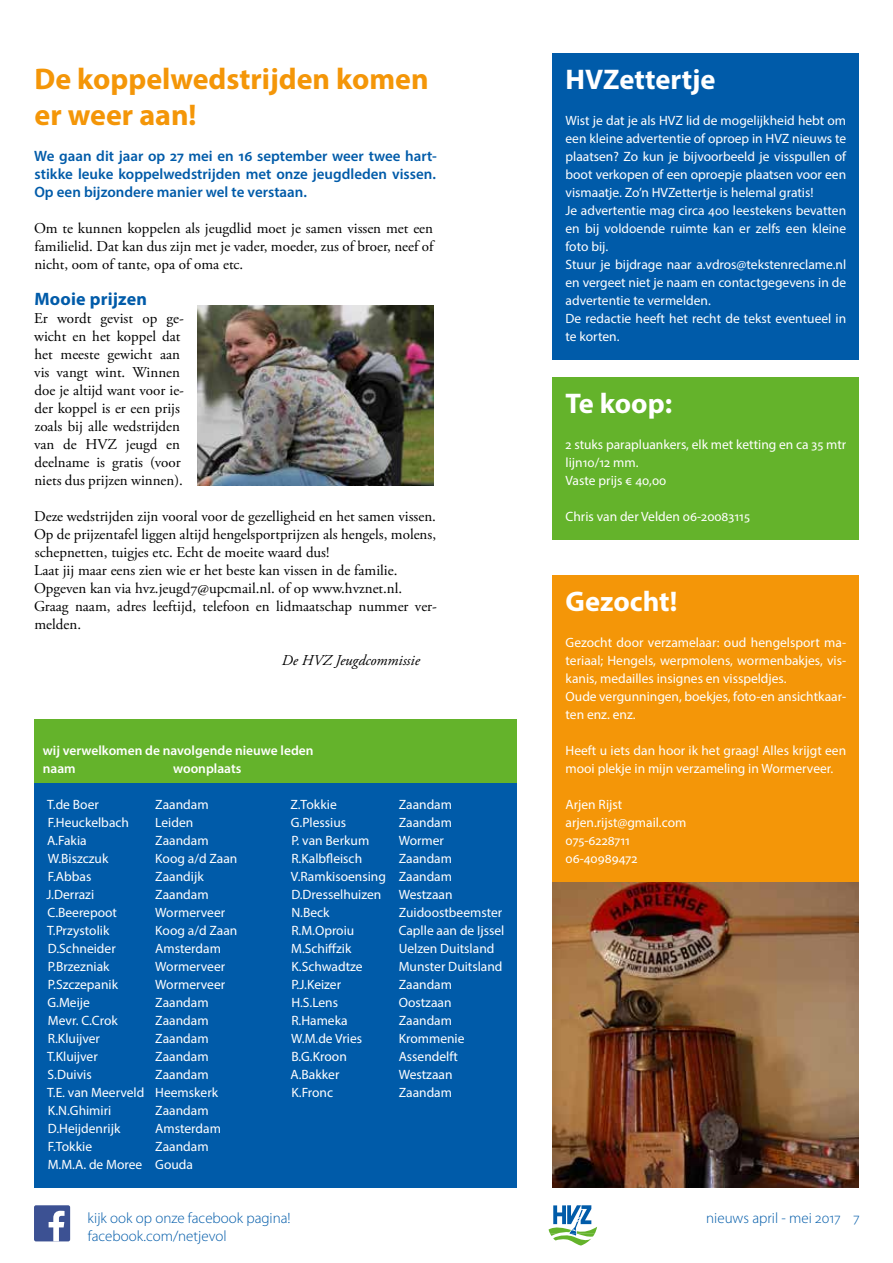
<style>
.page{position:relative;width:893px;height:1263px;background:#fff}
.page>*{position:absolute;margin:0;border:0;box-sizing:border-box;transform-origin:0 0}
.t1{font:700 30px/36px "Myriad Pro";color:#f49608}
.t2{font:700 28.5px "Myriad Pro";color:#fff}
.t3{font:700 18px "Myriad Pro";letter-spacing:.01em;color:#005ba9}
.t4{font:15px/18px "Adobe Garamond Pro";color:#000}
.t5{font:600 15px/18px "Myriad Pro";color:#005ba9;text-align:justify}
.t6{font:300 15px "Myriad Pro";color:#005ba9}
.t7{font:italic 15px "Adobe Garamond Pro";color:#000}
.t8{font:13.5px/18px "Myriad Pro";color:#fff}
.t9{font:600 13.5px/18px "Myriad Pro";color:#fff}
</style>
<div class="page">
<div style="left:34px;top:1205px;width:36px;height:36px;background:#3c5193;border-radius:2px"></div>
<svg style="left:49px;top:1211px;width:16px;height:30px"></svg>
<img style="left:198px;top:305px;width:236px;height:180px">
<img style="left:553px;top:881px;width:306px;height:306px">
<svg style="left:549px;top:1205px;width:48px;height:40px"></svg>
<div style="left:35px;top:775px;width:482px;height:412px;background:#005ba9"></div>
<div style="left:34px;top:719px;width:483px;height:64px;background:#64b32b"></div>
<div style="left:553px;top:377px;width:306px;height:162px;background:#64b32b"></div>
<div style="left:553px;top:53px;width:306px;height:306px;background:#005ba9"></div>
<div style="left:553px;top:575px;width:306px;height:306px;background:#f49608"></div>
<h1 class="t1" style="left:34px;top:60px;width:396px">De koppelwedstrijden komen er weer aan!</h1>
<p class="t5" style="left:34px;top:147px;width:404px">We gaan dit jaar op 27 mei en 16 september weer twee hart&shy;stikke leuke koppelwedstrijden met onze jeugdleden vissen.<br>Op een bijzondere manier wel te verstaan.</p>
<p class="t4" style="left:34px;top:220px;width:401px;text-align:justify">Om te kunnen koppelen als jeugdlid moet je samen vissen met een familielid. Dat kan dus zijn met je vader, moeder, zus of broer, neef of nicht, oom of tante, opa of oma etc.</p>
<h3 class="t3" style="left:34px;top:287px;width:114px">Mooie prijzen</h3>
<p class="t4" style="left:34px;top:310px;width:151px">Er wordt gevist op ge&shy;wicht en het koppel dat het meeste gewicht aan vis vangt wint. Winnen doe je altijd want voor ie&shy;der koppel is er een prijs zoals bij alle wedstrijden van de HVZ jeugd en deelname is gratis (voor niets dus prijzen winnen).</p>
<p class="t4" style="left:34px;top:508px;width:405px">Deze wedstrijden zijn vooral voor de gezelligheid en het samen vissen.<br>Op de prijzentafel liggen altijd hengelsportprijzen als hengels, molens, schepnetten, tuigjes etc. Echt de moeite waard dus!<br>Laat jij maar eens zien wie er het beste kan vissen in de familie.<br>Opgeven kan via hvz.jeugd7@upcmail.nl. of op www.hvznet.nl.<br>Graag naam, adres leeftijd, telefoon en lidmaatschap nummer ver&shy;melden.</p>
<p class="t7" style="left:282px;top:651px;width:139px">De HVZ Jeugdcommissie</p>
<p class="t9" style="left:43px;top:741px;width:272px">wij verwelkomen de navolgende nieuwe leden naam</p>
<p class="t9" style="left:173px;top:759px;width:70px">woonplaats</p>
<p class="t8" style="left:47px;top:795px;width:53px">T.de Boer</p>
<p class="t8" style="left:155px;top:795px;width:55px">Zaandam</p>
<p class="t8" style="left:48px;top:813px;width:83px">F.Heuckelbach</p>
<p class="t8" style="left:155px;top:813px;width:39px">Leiden</p>
<p class="t8" style="left:47px;top:831px;width:41px">A.Fakia</p>
<p class="t8" style="left:155px;top:831px;width:55px">Zaandam</p>
<p class="t8" style="left:48px;top:849px;width:62px">W.Biszczuk</p>
<p class="t8" style="left:155px;top:849px;width:84px">Koog a/d Zaan</p>
<p class="t8" style="left:48px;top:867px;width:45px">F.Abbas</p>
<p class="t8" style="left:155px;top:867px;width:50px">Zaandijk</p>
<p class="t8" style="left:46px;top:885px;width:49px">J.Derrazi</p>
<p class="t8" style="left:155px;top:885px;width:55px">Zaandam</p>
<p class="t8" style="left:48px;top:903px;width:71px">C.Beerepoot</p>
<p class="t8" style="left:155px;top:903px;width:71px">Wormerveer</p>
<p class="t8" style="left:47px;top:921px;width:64px">T.Przystolik</p>
<p class="t8" style="left:155px;top:921px;width:84px">Koog a/d Zaan</p>
<p class="t8" style="left:48px;top:939px;width:69px">D.Schneider</p>
<p class="t8" style="left:155px;top:939px;width:67px">Amsterdam</p>
<p class="t8" style="left:48px;top:957px;width:63px">P.Brzezniak</p>
<p class="t8" style="left:155px;top:957px;width:71px">Wormerveer</p>
<p class="t8" style="left:48px;top:975px;width:72px">P.Szczepanik</p>
<p class="t8" style="left:155px;top:975px;width:71px">Wormerveer</p>
<p class="t8" style="left:48px;top:993px;width:44px">G.Meije</p>
<p class="t8" style="left:155px;top:993px;width:55px">Zaandam</p>
<p class="t8" style="left:48px;top:1011px;width:71px">Mevr. C.Crok</p>
<p class="t8" style="left:155px;top:1011px;width:55px">Zaandam</p>
<p class="t8" style="left:48px;top:1029px;width:54px">R.Kluijver</p>
<p class="t8" style="left:155px;top:1029px;width:55px">Zaandam</p>
<p class="t8" style="left:47px;top:1047px;width:52px">T.Kluijver</p>
<p class="t8" style="left:155px;top:1047px;width:55px">Zaandam</p>
<p class="t8" style="left:48px;top:1065px;width:46px">S.Duivis</p>
<p class="t8" style="left:47px;top:1065px;width:173px;text-indent:108px">Zaandam<br>T.E. van Meerveld Heemskerk<br>K.N.Ghimiri</p>
<p class="t8" style="left:155px;top:1101px;width:55px">Zaandam</p>
<p class="t8" style="left:48px;top:1119px;width:74px">D.Heijdenrijk</p>
<p class="t8" style="left:155px;top:1119px;width:67px">Amsterdam</p>
<p class="t8" style="left:48px;top:1137px;width:46px">F.Tokkie</p>
<p class="t8" style="left:48px;top:1137px;width:162px;text-indent:108px">Zaandam<br>M.M.A. de Moree Gouda</p>
<p class="t8" style="left:290px;top:795px;width:48px">Z.Tokkie</p>
<p class="t8" style="left:399px;top:795px;width:55px">Zaandam</p>
<p class="t8" style="left:291px;top:813px;width:57px">G.Plessius</p>
<p class="t8" style="left:399px;top:813px;width:55px">Zaandam</p>
<p class="t8" style="left:291px;top:831px;width:79px">P. van Berkum</p>
<p class="t8" style="left:399px;top:831px;width:47px">Wormer</p>
<p class="t8" style="left:291px;top:849px;width:72px">R.Kalbfleisch</p>
<p class="t8" style="left:291px;top:849px;width:163px;text-align:justify;text-indent:108px">Zaandam V.Ramkisoensing Zaandam D.Dresselhuizen</p>
<p class="t8" style="left:399px;top:885px;width:55px">Westzaan</p>
<p class="t8" style="left:291px;top:903px;width:40px">N.Beck</p>
<p class="t8" style="left:399px;top:903px;width:105px">Zuidoostbeemster</p>
<p class="t8" style="left:291px;top:921px;width:64px">R.M.Oproiu</p>
<p class="t8" style="left:399px;top:921px;width:107px">Caplle aan de Ijssel</p>
<p class="t8" style="left:291px;top:939px;width:62px">M.Schiffzik</p>
<p class="t8" style="left:399px;top:939px;width:97px">Uelzen Duitsland</p>
<p class="t8" style="left:291px;top:957px;width:73px">K.Schwadtze</p>
<p class="t8" style="left:399px;top:957px;width:105px">Munster Duitsland</p>
<p class="t8" style="left:291px;top:975px;width:51px">P.J.Keizer</p>
<p class="t8" style="left:399px;top:975px;width:55px">Zaandam</p>
<p class="t8" style="left:291px;top:993px;width:48px">H.S.Lens</p>
<p class="t8" style="left:399px;top:993px;width:54px">Oostzaan</p>
<p class="t8" style="left:291px;top:1011px;width:58px">R.Hameka</p>
<p class="t8" style="left:399px;top:1011px;width:55px">Zaandam</p>
<p class="t8" style="left:291px;top:1029px;width:72px">W.M.de Vries</p>
<p class="t8" style="left:399px;top:1029px;width:67px">Krommenie</p>
<p class="t8" style="left:291px;top:1047px;width:57px">B.G.Kroon</p>
<p class="t8" style="left:399px;top:1047px;width:61px">Assendelft</p>
<p class="t8" style="left:290px;top:1065px;width:50px">A.Bakker</p>
<p class="t8" style="left:399px;top:1065px;width:55px">Westzaan</p>
<p class="t8" style="left:291px;top:1083px;width:43px">K.Fronc</p>
<p class="t8" style="left:399px;top:1083px;width:55px">Zaandam</p>
<h2 class="t2" style="left:566px;top:61px;width:152px">HVZettertje</h2>
<p class="t8" style="left:566px;top:111px;width:282px">Wist je dat je als HVZ lid de mogelijkheid hebt om een kleine advertentie of oproep in HVZ nieuws te plaatsen? Zo kun je bijvoorbeeld je visspullen of boot verkopen of een oproepje plaatsen voor een vismaatje. Zo’n HVZettertje is helemal gratis!<br>Je advertentie mag circa 400 leestekens bevatten en bij voldoende ruimte kan er zelfs een kleine foto bij.<br>Stuur je bijdrage naar a.vdros@tekstenreclame.nl en vergeet niet je naam en contactgegevens in de advertentie te vermelden.<br>De redactie heeft het recht de tekst eventueel in te korten.</p>
<h2 class="t2" style="left:566px;top:385px;width:108px">Te koop:</h2>
<p class="t8" style="left:566px;top:435px;width:282px">2 stuks parapluankers, elk met ketting en ca 35 mtr lijn10/12 mm.<br>Vaste prijs € 40,00</p>
<p class="t8" style="left:566px;top:507px;width:186px">Chris van der Velden 06-20083115</p>
<h2 class="t2" style="left:566px;top:583px;width:113px">Gezocht!</h2>
<p class="t8" style="left:566px;top:633px;width:282px">Gezocht door verzamelaar: oud hengelsport ma&shy;teriaal; Hengels, werpmolens, wormenbakjes, vis&shy;kanis, medailles insignes en visspeldjes.<br>Oude vergunningen, boekjes, foto-en ansichtkaar&shy;ten enz. enz.</p>
<p class="t8" style="left:566px;top:741px;width:282px">Heeft u iets dan hoor ik het graag! Alles krijgt een mooi plekje in mijn verzameling in Wormerveer.</p>
<p class="t8" style="left:566px;top:795px;width:122px">Arjen Rijst arjen.rijst@gmail.com<br>075-6228711<br>06-40989472</p>
<p class="t6" style="left:88px;top:1210px;width:205px">kijk ook op onze facebook pagina!</p>
<p class="t6" style="left:706px;top:1210px;width:155px">nieuws april - mei 2017 7</p>
<p class="t6" style="left:88px;top:1228px;width:140px">facebook.com/netjevol</p>
</div>
